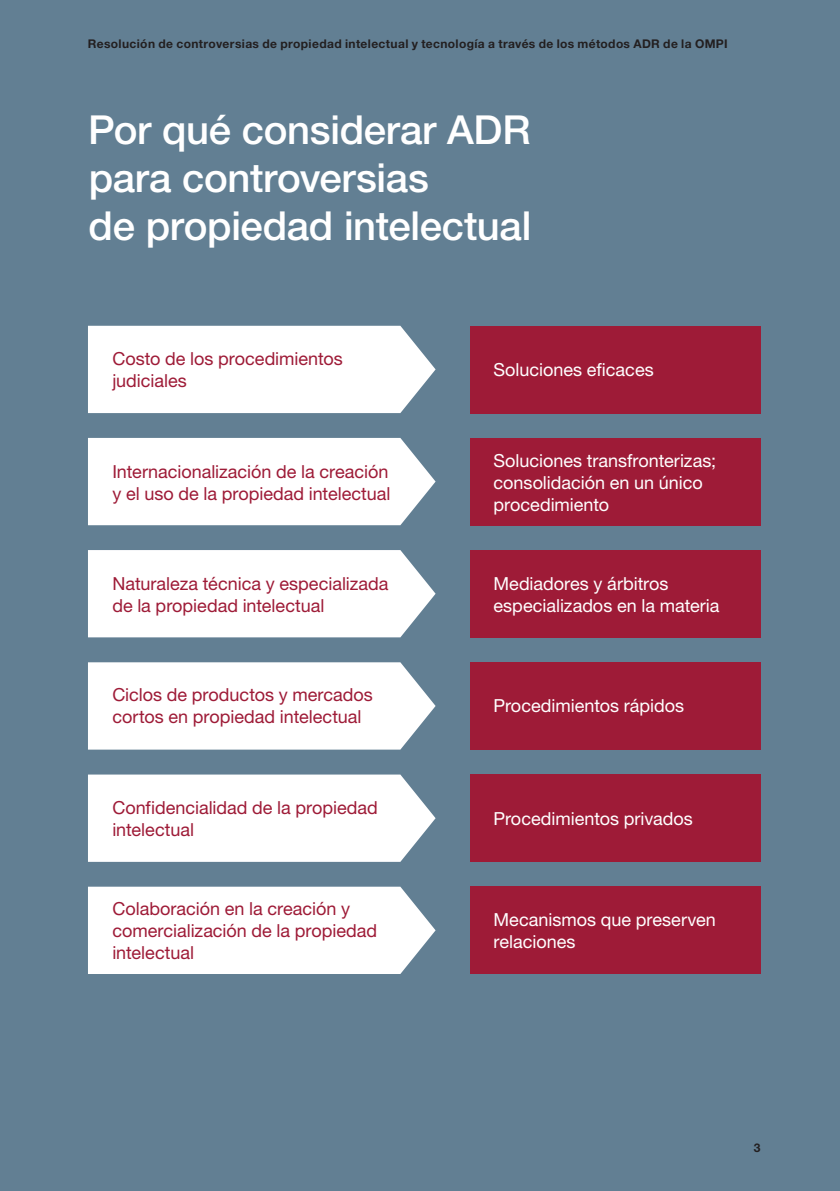
<style>
.page{position:relative;width:840px;height:1191px;background:#fff}
.page>*{position:absolute;margin:0;border:0;box-sizing:border-box;transform-origin:0 0}
.t1{font:500 40px/48px "Helvetica Neue LT Std";letter-spacing:-.01em;color:#fff}
.t2{font:18px/22px "Helvetica Neue LT Std";color:#9e1b37}
.t3{font:18px/22px "Helvetica Neue LT Std";color:#fff}
.t4{font:700 12px "Helvetica Neue LT Std";letter-spacing:.03em;color:#231f20}
</style>
<div class="page">
<div style="left:0;top:0;width:839px;height:1191px;background:#627f93"></div>
<div style="left:470px;top:327px;width:290px;height:87px;background:#9e1b37"></div>
<div style="left:470px;top:438px;width:290px;height:87px;background:#9e1b37"></div>
<div style="left:470px;top:550px;width:290px;height:87px;background:#9e1b37"></div>
<div style="left:470px;top:662px;width:290px;height:87px;background:#9e1b37"></div>
<div style="left:470px;top:774px;width:290px;height:88px;background:#9e1b37"></div>
<div style="left:470px;top:886px;width:290px;height:88px;background:#9e1b37"></div>
<div style="left:88px;top:438px;width:347px;height:87px;background:#fff"></div>
<div style="left:88px;top:550px;width:347px;height:87px;background:#fff"></div>
<div style="left:88px;top:662px;width:347px;height:87px;background:#fff"></div>
<svg style="left:88px;top:774px;width:347px;height:88px;background:#f6f7f8"></svg>
<div style="left:88px;top:886px;width:347px;height:88px;background:#fff"></div>
<div style="left:88px;top:326px;width:347px;height:87px;background:#fff"></div>
<p class="t4" style="left:88px;top:36px;width:641px">Resolución de controversias de propiedad intelectual y tecnología a través de los métodos ADR de la OMPI</p>
<h1 class="t1" style="left:88px;top:105px;width:444px">Por qué considerar ADR para controversias<br>de propiedad intelectual</h1>
<p class="t2" style="left:112px;top:348px;width:232px">Costo de los procedimientos judiciales</p>
<p class="t2" style="left:112px;top:460px;width:279px">Internacionalización de la creación y el uso de la propiedad intelectual</p>
<p class="t2" style="left:112px;top:572px;width:277px">Naturaleza técnica y especializada de la propiedad intelectual</p>
<p class="t2" style="left:112px;top:684px;width:262px">Ciclos de productos y mercados cortos en propiedad intelectual</p>
<p class="t2" style="left:112px;top:796px;width:267px">Confidencialidad de la propiedad intelectual</p>
<p class="t2" style="left:112px;top:897px;width:266px">Colaboración en la creación y comercialización de la propiedad intelectual</p>
<p class="t3" style="left:493px;top:359px;width:162px">Soluciones eficaces</p>
<p class="t3" style="left:493px;top:449px;width:224px">Soluciones transfronterizas; consolidación en un único procedimiento</p>
<p class="t3" style="left:493px;top:572px;width:227px">Mediadores y árbitros especializados en la materia</p>
<p class="t3" style="left:493px;top:695px;width:192px">Procedimientos rápidos</p>
<p class="t3" style="left:493px;top:807px;width:201px">Procedimientos privados</p>
<p class="t3" style="left:493px;top:908px;width:224px">Mecanismos que preserven relaciones</p>
<p class="t4" style="left:753px;top:1140px;width:8px">3</p>
</div>
